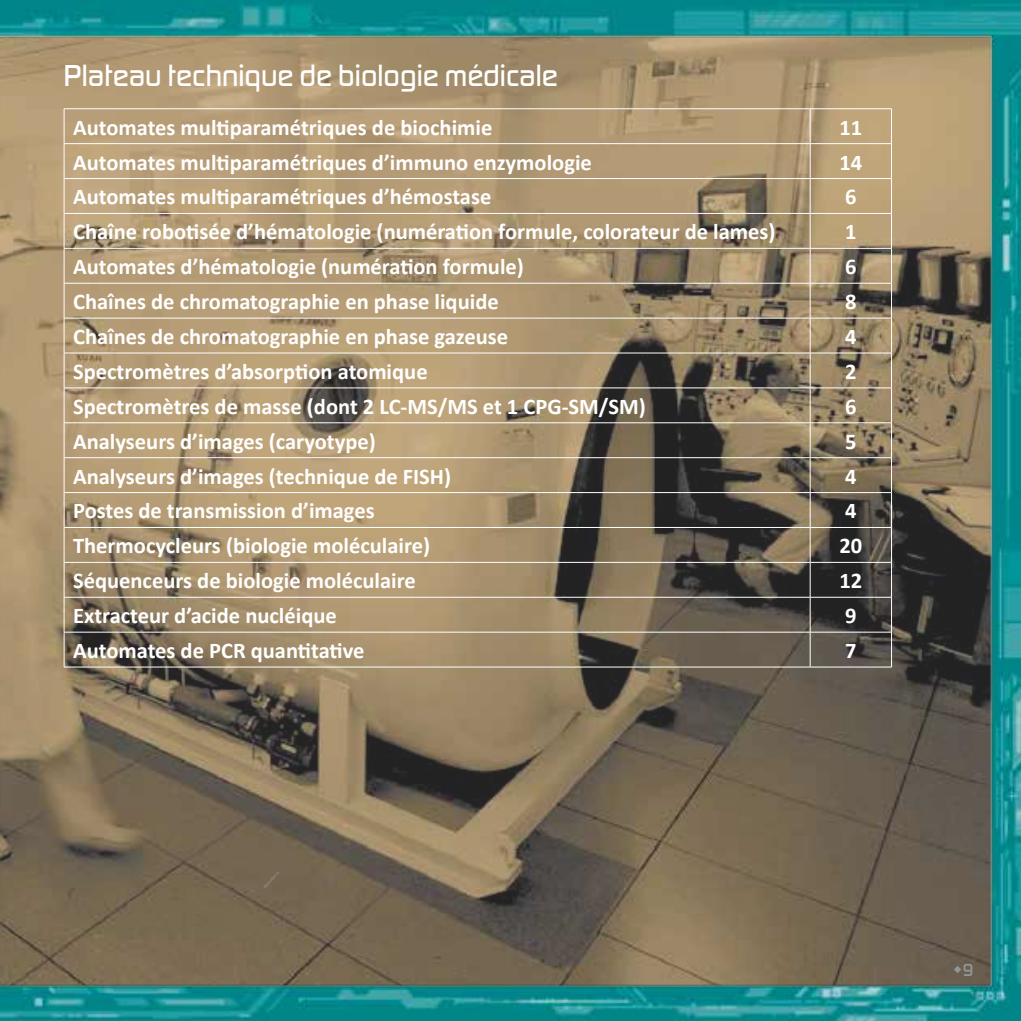
<style>
.page{position:relative;width:1021px;height:1021px;background:#fff}
.page>*{position:absolute;margin:0;border:0;box-sizing:border-box;transform-origin:0 0}
.t1{font:500 31.5px "Digital Sans EF";color:#fff}
.t2{font:700 22.5px "Calibri";color:#fff}
.t3{font:500 18px "Digital Sans EF";color:#939598}
</style>
<div class="page">
<img style="left:0;top:0;width:1020px;height:1020px">
<svg style="left:953px;top:965px;width:8px;height:7px"></svg>
<h1 class="t1" style="left:64px;top:57px;width:495px">Plateau technique de biologie médicale</h1>
<p class="t2" style="left:73px;top:113px;width:421px">Automates multiparamétriques de biochimie</p>
<p class="t2" style="left:839px;top:113px;width:24px">11</p>
<p class="t2" style="left:73px;top:148px;width:520px">Automates multiparamétriques d’immuno enzymologie</p>
<p class="t2" style="left:839px;top:148px;width:24px">14</p>
<p class="t2" style="left:73px;top:182px;width:420px">Automates multiparamétriques d’hémostase</p>
<p class="t2" style="left:845px;top:182px;width:13px">6</p>
<p class="t2" style="left:73px;top:217px;width:704px">Chaîne robotisée d’hématologie (numération formule, colorateur de lames)</p>
<p class="t2" style="left:845px;top:217px;width:13px">1</p>
<p class="t2" style="left:73px;top:252px;width:452px">Automates d’hématologie (numération formule)</p>
<p class="t2" style="left:845px;top:252px;width:13px">6</p>
<p class="t2" style="left:73px;top:287px;width:427px">Chaînes de chromatographie en phase liquide</p>
<p class="t2" style="left:845px;top:287px;width:13px">8</p>
<p class="t2" style="left:73px;top:322px;width:436px">Chaînes de chromatographie en phase gazeuse</p>
<p class="t2" style="left:845px;top:322px;width:13px">4</p>
<p class="t2" style="left:73px;top:357px;width:356px">Spectromètres d’absorption atomique</p>
<p class="t2" style="left:845px;top:357px;width:13px">2</p>
<p class="t2" style="left:73px;top:392px;width:574px">Spectromètres de masse (dont 2 LC-MS/MS et 1 CPG-SM/SM)</p>
<p class="t2" style="left:845px;top:392px;width:13px">6</p>
<p class="t2" style="left:73px;top:427px;width:304px">Analyseurs d’images (caryotype)</p>
<p class="t2" style="left:845px;top:427px;width:13px">5</p>
<p class="t2" style="left:73px;top:461px;width:379px">Analyseurs d’images (technique de FISH)</p>
<p class="t2" style="left:845px;top:461px;width:13px">4</p>
<p class="t2" style="left:73px;top:496px;width:303px">Postes de transmission d’images</p>
<p class="t2" style="left:845px;top:496px;width:13px">4</p>
<p class="t2" style="left:73px;top:531px;width:358px">Thermocycleurs (biologie moléculaire)</p>
<p class="t2" style="left:839px;top:531px;width:24px">20</p>
<p class="t2" style="left:73px;top:566px;width:344px">Séquenceurs de biologie moléculaire</p>
<p class="t2" style="left:839px;top:566px;width:24px">12</p>
<p class="t2" style="left:73px;top:601px;width:265px">Extracteur d’acide nucléique</p>
<p class="t2" style="left:845px;top:601px;width:13px">9</p>
<p class="t2" style="left:73px;top:636px;width:293px">Automates de PCR quantitative</p>
<p class="t2" style="left:845px;top:636px;width:13px">7</p>
<p class="t3" style="left:962px;top:958px;width:12px">9</p>
</div>
